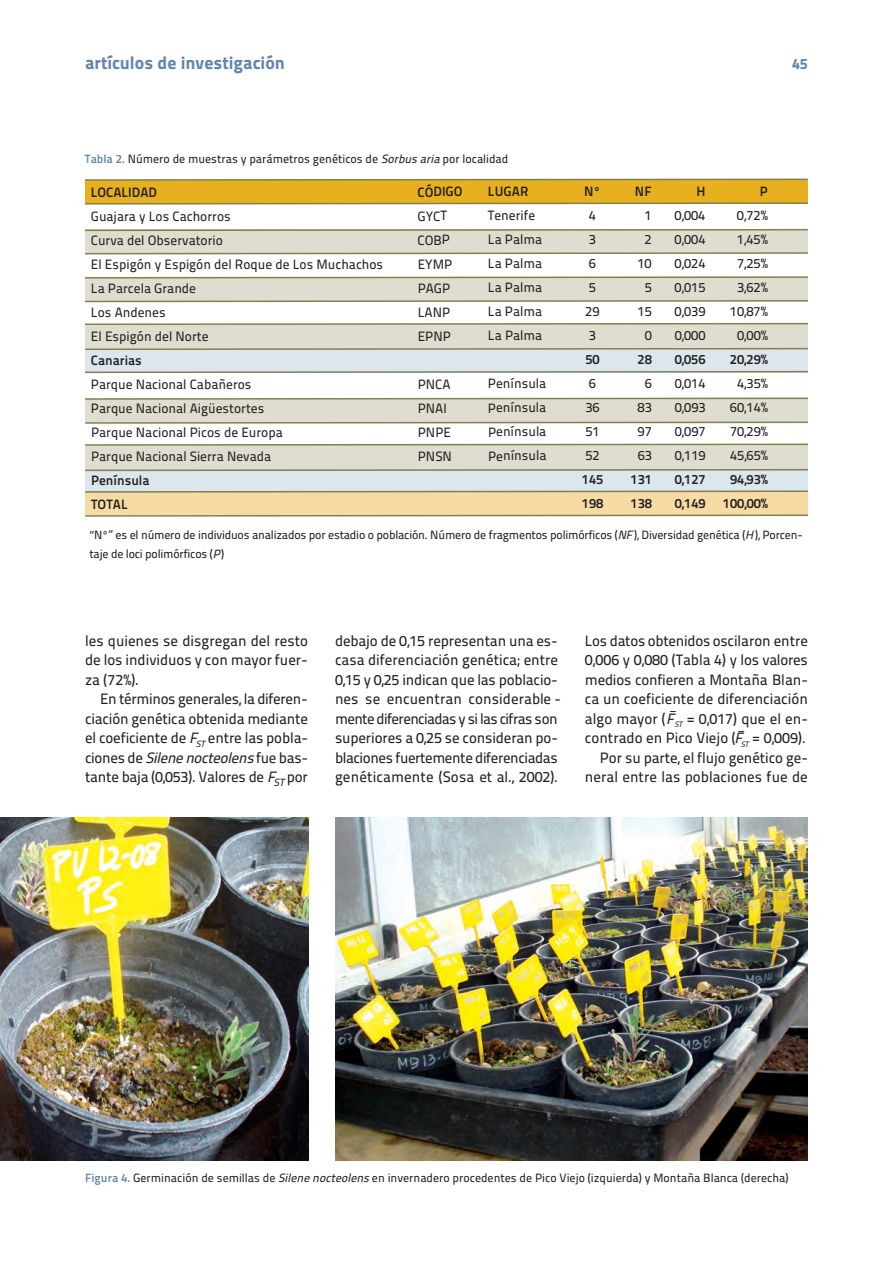
<style>
.page{position:relative;width:893px;height:1263px;background:#fff}
.page>*{position:absolute;margin:0;border:0;box-sizing:border-box;transform-origin:0 0}
.t1{font:18px "Titillium Maps 26 L 999 wt";color:#6386ae}
.t2{font:15px/19.5px "Titillium Maps 26 L 500 wt";letter-spacing:-.005em;color:#231f20}
.t3{font:italic 15px "Titillium Maps 26 L 500 wt";color:#231f20}
.t4{font:15px "Titillium Maps 26 L 999 wt";color:#6386ae}
.t5{font:13.5px/24px "Titillium Maps 26 L 500 wt";color:#231f20}
.t6{font:13.5px "Titillium Maps 26 L 750 wt";color:#231f20}
.t7{font:12px/19.5px "Titillium Maps 26 L 500 wt";color:#231f20}
.t8{font:italic 12px "Titillium Maps 26 L 500 wt";color:#231f20}
.s1{font-family:"Titillium Maps 26 L 750 wt";color:#6386ae}
.s2{font-style:italic}
.s3{font-family:"Titillium Maps 26 L 750 wt"}
.s4{font-style:normal}
</style>
<div class="page">
<div style="left:85px;top:180px;width:723px;height:23px;background:#e6b01e"></div>
<div style="left:85px;top:491px;width:723px;height:24px;background:#f6dba3"></div>
<div style="left:85px;top:349px;width:723px;height:23px;background:#dbe6ed"></div>
<div style="left:85px;top:470px;width:723px;height:21px;background:#dbe6ed"></div>
<div style="left:85px;top:230px;width:723px;height:23px;background:#dfddcf"></div>
<div style="left:85px;top:277px;width:723px;height:24px;background:#dfddcf"></div>
<div style="left:85px;top:324px;width:723px;height:24px;background:#dfddcf"></div>
<div style="left:85px;top:399px;width:723px;height:23px;background:#dfddcf"></div>
<div style="left:85px;top:445px;width:723px;height:24px;background:#dfddcf"></div>
<svg style="left:85px;top:514px;width:724px;height:3px"></svg>
<svg style="left:85px;top:370px;width:723px;height:4px"></svg>
<svg style="left:85px;top:347px;width:723px;height:3px"></svg>
<svg style="left:85px;top:397px;width:723px;height:3px"></svg>
<svg style="left:85px;top:421px;width:723px;height:3px"></svg>
<svg style="left:85px;top:443px;width:723px;height:3px"></svg>
<svg style="left:85px;top:469px;width:724px;height:3px"></svg>
<svg style="left:85px;top:490px;width:724px;height:3px"></svg>
<svg style="left:84px;top:202px;width:724px;height:3px"></svg>
<svg style="left:84px;top:228px;width:724px;height:3px"></svg>
<svg style="left:85px;top:252px;width:723px;height:3px"></svg>
<svg style="left:85px;top:276px;width:723px;height:3px"></svg>
<svg style="left:85px;top:300px;width:723px;height:3px"></svg>
<svg style="left:85px;top:322px;width:723px;height:3px"></svg>
<svg style="left:84px;top:178px;width:724px;height:3px"></svg>
<img style="left:335px;top:817px;width:473px;height:343px">
<img style="left:0;top:817px;width:308px;height:343px">
<p class="t1" style="left:85px;top:56px;width:201px">artículos de investigación</p>
<p class="t4" style="left:792px;top:58px;width:17px">45</p>
<p class="t7" style="left:85px;top:151px;width:425px"><span class="s1">Tabla 2.</span> Número de muestras y parámetros genéticos de <span class="s2">Sorbus aria</span>por localidad</p>
<p class="t5" style="left:91px;top:182px;width:294px"><span class="s3">LOCALIDAD<br></span>Guajara y Los Cachorros<br>Curva del Observatorio<br>El Espigón y Espigón del Roque de Los Muchachos<br>La Parcela Grande<br>Los Andenes<br>El Espigón del Norte<br><span class="s3">Canarias<br></span>Parque Nacional Cabañeros<br>Parque Nacional Aigüestortes<br>Parque Nacional Picos de Europa<br>Parque Nacional Sierra Nevada<br><span class="s3">Península<br>TOTAL</span></p>
<p class="t6" style="left:418px;top:187px;width:46px">CÓDIGO</p>
<p class="t6" style="left:488px;top:187px;width:42px">LUGAR</p>
<p class="t6" style="left:584px;top:187px;width:18px">Nº</p>
<p class="t6" style="left:635px;top:187px;width:18px">NF</p>
<p class="t6" style="left:696px;top:187px;width:11px">H</p>
<p class="t6" style="left:760px;top:187px;width:10px">P</p>
<p class="t5" style="left:418px;top:205px;width:31px">GYCT</p>
<p class="t5" style="left:488px;top:205px;width:49px">Tenerife</p>
<p class="t5" style="left:589px;top:205px;width:9px">4</p>
<p class="t5" style="left:645px;top:205px;width:9px">1</p>
<p class="t5" style="left:674px;top:205px;width:32px">0,004</p>
<p class="t5" style="left:737px;top:205px;width:32px">0,72%</p>
<p class="t5" style="left:418px;top:229px;width:34px">COBP</p>
<p class="t5" style="left:488px;top:229px;width:56px">La Palma</p>
<p class="t5" style="left:589px;top:229px;width:9px">3</p>
<p class="t5" style="left:645px;top:229px;width:9px">2</p>
<p class="t5" style="left:675px;top:229px;width:32px">0,004</p>
<p class="t5" style="left:737px;top:229px;width:32px">1,45%</p>
<p class="t5" style="left:418px;top:253px;width:36px">EYMP</p>
<p class="t5" style="left:488px;top:253px;width:56px">La Palma</p>
<p class="t5" style="left:589px;top:253px;width:9px">6</p>
<p class="t5" style="left:637px;top:253px;width:16px">10</p>
<p class="t5" style="left:675px;top:253px;width:32px">0,024</p>
<p class="t5" style="left:737px;top:253px;width:32px">7,25%</p>
<p class="t5" style="left:418px;top:277px;width:34px">PAGP</p>
<p class="t5" style="left:488px;top:277px;width:56px">La Palma</p>
<p class="t5" style="left:589px;top:277px;width:9px">5</p>
<p class="t5" style="left:645px;top:277px;width:9px">5</p>
<p class="t5" style="left:675px;top:277px;width:32px">0,015</p>
<p class="t5" style="left:737px;top:277px;width:32px">3,62%</p>
<p class="t5" style="left:418px;top:301px;width:34px">LANP</p>
<p class="t5" style="left:488px;top:301px;width:56px">La Palma</p>
<p class="t5" style="left:585px;top:301px;width:16px">29</p>
<p class="t5" style="left:637px;top:301px;width:16px">15</p>
<p class="t5" style="left:675px;top:301px;width:32px">0,039</p>
<p class="t5" style="left:730px;top:301px;width:40px">10,87%</p>
<p class="t5" style="left:418px;top:325px;width:35px">EPNP</p>
<p class="t5" style="left:488px;top:325px;width:56px">La Palma</p>
<p class="t5" style="left:589px;top:325px;width:9px">3</p>
<p class="t5" style="left:645px;top:325px;width:9px">0</p>
<p class="t5" style="left:675px;top:325px;width:32px">0,000</p>
<p class="t5" style="left:737px;top:325px;width:32px">0,00%</p>
<p class="t6" style="left:585px;top:355px;width:16px">50</p>
<p class="t6" style="left:638px;top:355px;width:16px">28</p>
<p class="t6" style="left:675px;top:355px;width:32px">0,056</p>
<p class="t6" style="left:730px;top:355px;width:40px">20,29%</p>
<p class="t5" style="left:418px;top:373px;width:34px">PNCA</p>
<p class="t5" style="left:488px;top:373px;width:60px">Península</p>
<p class="t5" style="left:589px;top:373px;width:9px">6</p>
<p class="t5" style="left:645px;top:373px;width:9px">6</p>
<p class="t5" style="left:675px;top:373px;width:32px">0,014</p>
<p class="t5" style="left:737px;top:373px;width:32px">4,35%</p>
<p class="t5" style="left:418px;top:397px;width:31px">PNAI</p>
<p class="t5" style="left:488px;top:397px;width:60px">Península</p>
<p class="t5" style="left:585px;top:397px;width:16px">36</p>
<p class="t5" style="left:638px;top:397px;width:16px">83</p>
<p class="t5" style="left:675px;top:397px;width:32px">0,093</p>
<p class="t5" style="left:730px;top:397px;width:40px">60,14%</p>
<p class="t5" style="left:418px;top:421px;width:35px">PNPE</p>
<p class="t5" style="left:488px;top:421px;width:60px">Península</p>
<p class="t5" style="left:585px;top:421px;width:16px">51</p>
<p class="t5" style="left:638px;top:421px;width:16px">97</p>
<p class="t5" style="left:675px;top:421px;width:32px">0,097</p>
<p class="t5" style="left:730px;top:421px;width:40px">70,29%</p>
<p class="t5" style="left:418px;top:445px;width:36px">PNSN</p>
<p class="t5" style="left:488px;top:445px;width:60px">Península</p>
<p class="t5" style="left:585px;top:445px;width:16px">52</p>
<p class="t5" style="left:638px;top:445px;width:16px">63</p>
<p class="t5" style="left:675px;top:445px;width:32px">0,119</p>
<p class="t5" style="left:730px;top:445px;width:40px">45,65%</p>
<p class="t6" style="left:582px;top:475px;width:23px">145</p>
<p class="t6" style="left:630px;top:475px;width:23px">131</p>
<p class="t6" style="left:675px;top:475px;width:32px">0,127</p>
<p class="t6" style="left:730px;top:475px;width:40px">94,93%</p>
<p class="t6" style="left:582px;top:499px;width:23px">198</p>
<p class="t6" style="left:631px;top:499px;width:23px">138</p>
<p class="t6" style="left:675px;top:499px;width:32px">0,149</p>
<p class="t6" style="left:723px;top:499px;width:47px">100,00%</p>
<p class="t7" style="left:89px;top:526px;width:715px">“Nº” es el número de individuos analizados por estadio o población. Número de fragmentos polimórficos (<span class="s2">NF</span>), Diversidad genética (<span class="s2">H</span>), Porcen&shy;taje de loci polimórficos (<span class="s2">P</span>)</p>
<p class="t2" style="left:85px;top:632px;width:224px">les quienes se dis gregan del res to</p>
<p class="t2" style="left:85px;top:652px;width:224px">de los individuos y con mayor fuer -</p>
<p class="t2" style="left:85px;top:671px;width:55px">za (72%).</p>
<p class="t2" style="left:100px;top:691px;width:209px">En términos generales, la diferen-</p>
<p class="t2" style="left:85px;top:710px;width:224px">ciación genética obtenida mediante</p>
<p class="t2" style="left:85px;top:730px;width:224px">el coe ficiente de <span class="s2">F</span><sub>ST</sub> entre las pobla-</p>
<p class="t3" style="left:85px;top:752px;width:224px"><span class="s4">c i o n e s d e</span> Silene nocteolens <span class="s4">f u e b a s -</span></p>
<p class="t2" style="left:85px;top:769px;width:224px">tante baja (0,053). Valores de <span class="s2">F</span><sub>ST</sub> por</p>
<p class="t2" style="left:335px;top:632px;width:228px">debajo de 0,15 re presentan una es&shy;ca sa diferenciación genética; entre 0,15 y 0,25 indican que las poblacio&shy;nes se encuentran considera ble - men te diferenciadas y si las ci fras son superiores a 0,25 se consi de ran po&shy;blaciones fuertemente diferenciadas genéticamente (Sosa et al., 2002).</p>
<p class="t2" style="left:585px;top:632px;width:225px;text-align:justify">Los datos obtenidos os ci laron entre 0,006 y 0,080 (Tabla 4) y los valores medios confieren a Montaña Blan - ca un coeficiente de diferenciación algo mayor (<span class="s2">F</span><sub>ST</sub> = 0,017) que el en-</p>
<p class="t8" style="left:670px;top:702px;width:10px">_</p>
<p class="t2" style="left:585px;top:730px;width:222px">contra do en Pico Viejo (<span class="s2">F</span><sub>ST</sub> = 0,009).</p>
<p class="t8" style="left:738px;top:721px;width:10px">_</p>
<p class="t2" style="left:585px;top:749px;width:225px;text-align:right">Por su parte, el flujo genético ge&shy;neral entre las poblaciones fue de</p>
<p class="t7" style="left:85px;top:1169px;width:705px"><span class="s1">Figura 4.</span> Germinación de semillas de <span class="s2">Silene nocteolens</span> en invernadero procedentes de Pico Viejo (izquierda) y Montaña Blanca (derecha)</p>
</div>
